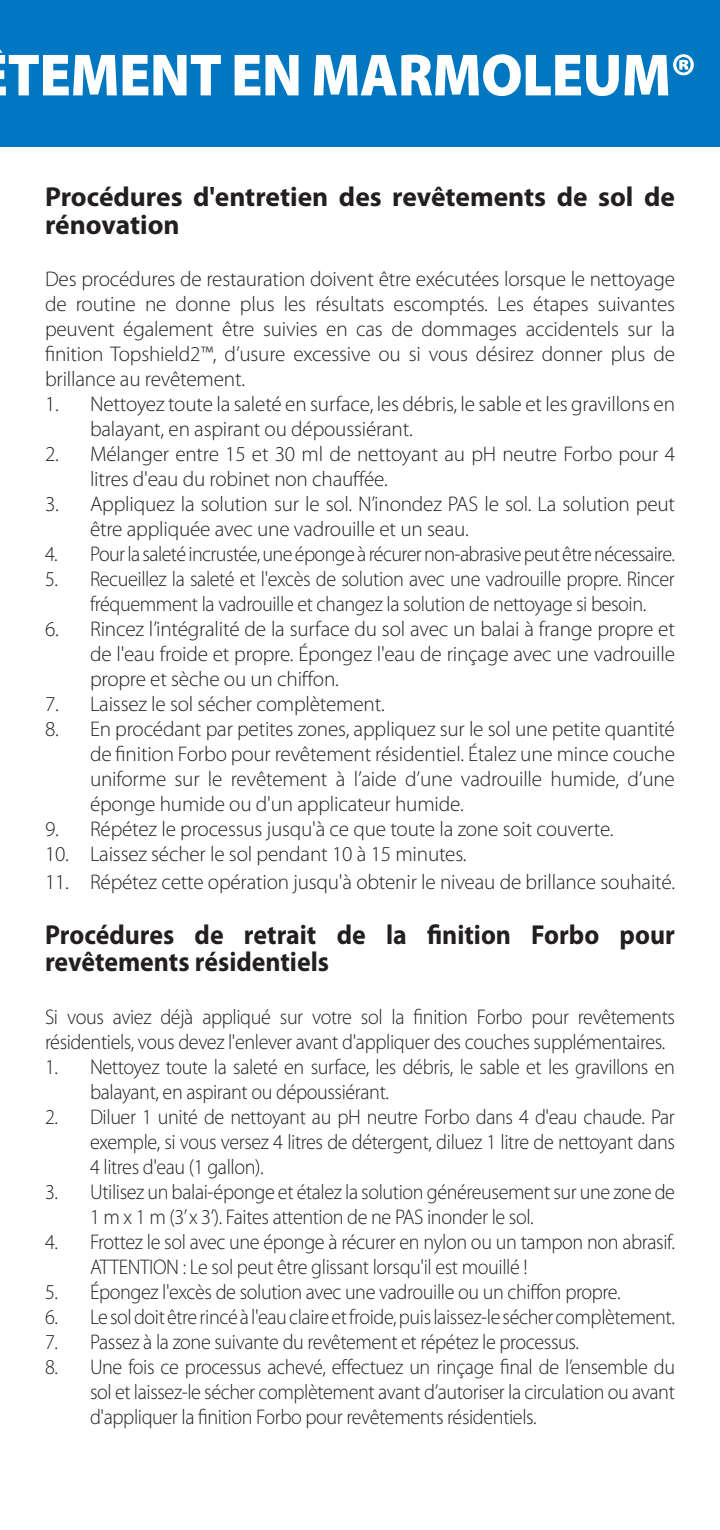
<style>
.page{position:relative;width:720px;height:1530px;background:#fff}
.page>*{position:absolute;margin:0;border:0;box-sizing:border-box;transform-origin:0 0}
.t1{font:900 60px "Myriad Pro";letter-spacing:-.01em;color:#fff;scale:.95 1}
.t2{font:700 27.5px/27.5px "Myriad Pro";color:#231f20;scale:.94 1}
.t3{font:700 27.5px/27.5px "Myriad Pro";color:#231f20}
.t4{font:300 21.25px/25px "Myriad Pro";letter-spacing:-.02em;color:#231f20;scale:.95 1}
.t5{font:300 21.25px/25px "Myriad Pro";letter-spacing:-.02em;color:#231f20;text-align:justify}
</style>
<div class="page">
<div style="left:0;top:0;width:720px;height:147px;background:#0077c0"></div>
<h1 class="t1" style="left:8px;top:35px;width:727px">TEMENT EN MARMOLEUM®</h1>
<p class="t3" style="left:45px;top:182px;width:631px">Procédures d'entretien des revêtements de sol de rénovation</p>
<p class="t5" style="left:45px;top:266px;width:632px">Des procédures de restauration doivent être exécutées lorsque le nettoyage de routine ne donne plus les résultats escomptés. Les étapes suivantes peuvent également être suivies en cas de dommages accidentels sur la finition Topshield2™, d’usure excessive ou si vous désirez donner plus de brillance au revêtement.</p>
<p class="t5" style="left:90px;top:391px;width:587px;text-indent:-45px">1. Nettoyez toute la saleté en surface, les débris, le sable et les gravillons en balayant, en aspirant ou dépoussiérant.</p>
<p class="t5" style="left:90px;top:441px;width:587px;text-indent:-45px">2. Mélanger entre 15 et 30 ml de nettoyant au pH neutre Forbo pour 4 litres d'eau du robinet non chauffée.</p>
<p class="t5" style="left:90px;top:491px;width:587px;text-indent:-45px">3. Appliquez la solution sur le sol. N’inondez PAS le sol. La solution peut être appliquée avec une vadrouille et un seau.</p>
<p class="t4" style="left:45px;top:541px;width:665px">4. Pour la saleté incrustée, une éponge à récurer non-abrasive peut être nécessaire.</p>
<p class="t4" style="left:90px;top:566px;width:617px;text-indent:-45px">5. Recueillez la saleté et l'excès de solution avec une vadrouille propre. Rincer fréquemment la vadrouille et changez la solution de nettoyage si besoin.</p>
<p class="t5" style="left:90px;top:616px;width:587px;text-indent:-45px">6. Rincez l’intégralité de la surface du sol avec un balai à frange propre et de l'eau froide et propre. Épongez l'eau de rinçage avec une vadrouille propre et sèche ou un chiffon.</p>
<p class="t5" style="left:45px;top:691px;width:341px">7. Laissez le sol sécher complètement.</p>
<p class="t5" style="left:90px;top:716px;width:586px;text-indent:-45px">8. En procédant par petites zones, appliquez sur le sol une petite quantité de finition Forbo pour revêtement résidentiel. Étalez une mince couche uniforme sur le revêtement à l’aide d’une vadrouille humide, d’une éponge humide ou d'un applicateur humide.</p>
<p class="t5" style="left:45px;top:816px;width:570px">9. Répétez le processus jusqu'à ce que toute la zone soit couverte.</p>
<p class="t5" style="left:45px;top:841px;width:423px">10. Laissez sécher le sol pendant 10 à 15 minutes.</p>
<p class="t5" style="left:45px;top:869px;width:632px">11. Répétez cette opération jusqu'à obtenir le niveau de brillance souhaité.</p>
<p class="t2" style="left:45px;top:920px;width:672px">Procédures de retrait de la finition Forbo pour revêtements résidentiels</p>
<p class="t4" style="left:45px;top:1004px;width:665px">Si vous aviez déjà appliqué sur votre sol la finition Forbo pour revêtements résidentiels, vous devez l'enlever avant d'appliquer des couches supplémentaires.</p>
<p class="t4" style="left:90px;top:1054px;width:617px;text-indent:-45px">1. Nettoyez toute la saleté en surface, les débris, le sable et les gravillons en balayant, en aspirant ou dépoussiérant.</p>
<p class="t4" style="left:90px;top:1104px;width:617px;text-align:justify;text-indent:-45px">2. Diluer 1 unité de nettoyant au pH neutre Forbo dans 4 d'eau chaude. Par exemple, si vous versez 4 litres de détergent, diluez 1 litre de nettoyant dans 4 litres d'eau (1 gallon).</p>
<p class="t4" style="left:90px;top:1179px;width:617px;text-indent:-45px">3. Utilisez un balai-éponge et étalez la solution généreusement sur une zone de<br>1 m x 1 m (3’ x 3’). Faites attention de ne PAS inonder le sol.</p>
<p class="t4" style="left:90px;top:1229px;width:617px;text-indent:-45px">4. Frottez le sol avec une éponge à récurer en nylon ou un tampon non abrasif.<br>ATTENTION : Le sol peut être glissant lorsqu'il est mouillé !</p>
<p class="t4" style="left:45px;top:1279px;width:607px">5. Épongez l'excès de solution avec une vadrouille ou un chiffon propre.</p>
<p class="t4" style="left:45px;top:1304px;width:665px">6. Le sol doit être rincé à l'eau claire et froide, puis laissez-le sécher complètement.</p>
<p class="t4" style="left:45px;top:1329px;width:563px">7. Passez à la zone suivante du revêtement et répétez le processus.</p>
<p class="t4" style="left:90px;top:1354px;width:617px;text-align:justify;text-indent:-45px">8. Une fois ce processus achevé, effectuez un rinçage final de l’ensemble du sol et laissez-le sécher complètement avant d’autoriser la circulation ou avant d'appliquer la finition Forbo pour revêtements résidentiels.</p>
</div>
